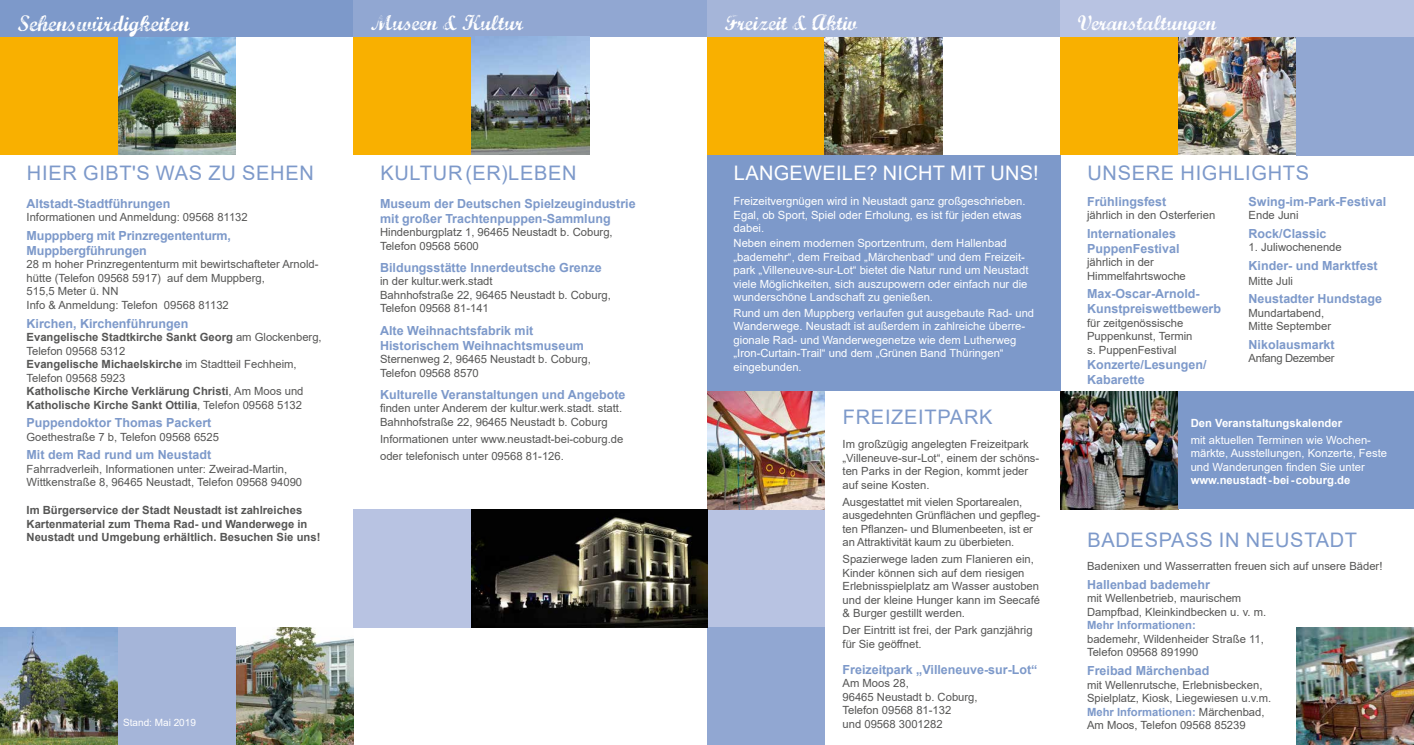
<style>
.page{position:relative;width:1414px;height:745px;background:#fff}
.page>*{position:absolute;margin:0;border:0;box-sizing:border-box;transform-origin:0 0}
.t1{font:22.5px "Marcelle Script";color:#fff}
.t2{font:21.25px "Marcelle Script";color:#fff}
.t3{font:20px "Arial";letter-spacing:.035em;color:#7d99ca}
.t4{font:20px "Arial";letter-spacing:.015em;color:#fff}
.t5{font:700 12.5px/15px "Arial";color:#7d99ca}
.t6{font:11.25px/13.5px "Arial";color:#565655}
.t7{font:11.25px/13.5px "Arial";color:#fff}
.t8{font:700 11.25px/13.5px "Arial";color:#565655}
.t9{font:700 11.25px "Arial";color:#fff}
.t10{font:700 11.25px "Arial";color:#7d99ca}
.t11{font:11.25px "Arial";letter-spacing:-.03em;color:#565655}
.t12{font:10px "Arial";color:#fff}
.s1{font-weight:400}
.s2{font-weight:700;color:#7d99ca}
</style>
<div class="page">
<img style="left:0;top:627px;width:118px;height:117px">
<img style="left:1178px;top:37px;width:118px;height:118px">
<img style="left:236px;top:627px;width:117px;height:117px">
<img style="left:118px;top:37px;width:118px;height:118px">
<img style="left:1060px;top:391px;width:118px;height:117px">
<img style="left:1296px;top:627px;width:118px;height:117px">
<div style="left:353px;top:37px;width:118px;height:118px;background:#f9b000"></div>
<div style="left:0;top:37px;width:118px;height:118px;background:#f9b000"></div>
<div style="left:707px;top:37px;width:118px;height:118px;background:#f9b000"></div>
<div style="left:1060px;top:36px;width:118px;height:119px;background:#f9b000"></div>
<div style="left:707px;top:155px;width:353px;height:236px;background:#7d99ca"></div>
<div style="left:1296px;top:37px;width:118px;height:118px;background:#91a7d2"></div>
<div style="left:707px;top:626px;width:118px;height:118px;background:#91a7d2"></div>
<div style="left:707px;top:508px;width:118px;height:118px;background:#b8c3e2"></div>
<div style="left:353px;top:508px;width:118px;height:119px;background:#b8c3e2"></div>
<div style="left:118px;top:626px;width:118px;height:118px;background:#a5b5d9"></div>
<div style="left:0;top:0;width:353px;height:37px;background:#7d99ca"></div>
<div style="left:353px;top:0;width:354px;height:37px;background:#91a7d2"></div>
<div style="left:707px;top:0;width:354px;height:37px;background:#a5b5d9"></div>
<div style="left:1060px;top:0;width:354px;height:37px;background:#b8c3e2"></div>
<img style="left:825px;top:37px;width:118px;height:118px">
<img style="left:707px;top:391px;width:118px;height:117px">
<img style="left:471px;top:37px;width:118px;height:118px">
<div style="left:1178px;top:391px;width:236px;height:117px;background:#7d99ca"></div>
<svg style="left:96px;top:17px;width:7px;height:2px"></svg>
<img style="left:471px;top:509px;width:236px;height:118px">
<h1 class="t1" style="left:18px;top:7px;width:173px">Sehenswürdigkeiten</h1>
<h2 class="t2" style="left:371px;top:8px;width:153px">Museen &amp; Kultur</h2>
<h2 class="t2" style="left:725px;top:8px;width:134px">Freizeit &amp; Aktiv</h2>
<h2 class="t2" style="left:1078px;top:8px;width:140px">Veranstaltungen</h2>
<h3 class="t3" style="left:27px;top:159px;width:288px">HIER GIBT'S WAS ZU SEHEN</h3>
<h3 class="t3" style="left:380px;top:159px;width:198px">KULTUR(ER)LEBEN</h3>
<h3 class="t4" style="left:734px;top:159px;width:306px">LANGEWEILE? NICHT MIT UNS!</h3>
<h3 class="t3" style="left:1087px;top:159px;width:223px">UNSERE HIGHLIGHTS</h3>
<p class="t5" style="left:27px;top:196px;width:145px">Altstadt-Stadtführungen</p>
<p class="t6" style="left:27px;top:210px;width:223px">Informationen und Anmeldung: 09568 81132</p>
<p class="t5" style="left:27px;top:228px;width:206px">Mupppberg mit Prinzregententurm,<br>Muppbergführungen</p>
<p class="t6" style="left:27px;top:257px;width:294px">28 m hoher Prinzregententurm mit bewirtschafteter Arnold&shy;hütte (Telefon 09568 5917) auf dem Muppberg,<br>515,5 Meter ü. NN<br>Info &amp; Anmeldung: Telefon 09568 81132</p>
<p class="t5" style="left:27px;top:316px;width:163px">Kirchen, Kirchenführungen</p>
<p class="t8" style="left:27px;top:330px;width:297px">Evangelische Stadtkirche Sankt Georg <span class="s1">am Glockenberg, Telefon 09568 5312<br></span>Evangelische Michaelskirche <span class="s1">im Stadtteil Fechheim, Telefon 09568 5923<br></span>Katholische Kirche Verklärung Christi<span class="s1">, Am Moos und </span>Katholische Kirche Sankt Ottilia<span class="s1">, Telefon 09568 5132</span></p>
<p class="t5" style="left:27px;top:415px;width:186px">Puppendoktor Thomas Packert</p>
<p class="t6" style="left:27px;top:429px;width:194px">Goethestraße 7 b, Telefon 09568 6525</p>
<p class="t5" style="left:27px;top:447px;width:186px">Mit dem Rad rund um Neustadt</p>
<p class="t6" style="left:27px;top:461px;width:277px">Fahrradverleih, Informationen unter: Zweirad-Martin,<br>Wittkenstraße 8, 96465 Neustadt, Telefon 09568 94090</p>
<p class="t8" style="left:27px;top:503px;width:295px">Im Bürgerservice der Stadt Neustadt ist zahlreiches<br>Kartenmaterial zum Thema Rad- und Wanderwege in<br>Neustadt und Umgebung erhältlich. Besuchen Sie uns!</p>
<p class="t5" style="left:380px;top:196px;width:257px">Museum der Deutschen Spielzeugindustrie mit großer Trachtenpuppen-Sammlung</p>
<p class="t6" style="left:380px;top:225px;width:234px">Hindenburgplatz 1, 96465 Neustadt b. Coburg,<br>Telefon 09568 5600</p>
<p class="t5" style="left:380px;top:260px;width:223px">Bildungsstätte Innerdeutsche Grenze</p>
<p class="t6" style="left:380px;top:274px;width:232px">in der kultur.werk.stadt<br>Bahnhofstraße 22, 96465 Neustadt b. Coburg,<br>Telefon 09568 81-141</p>
<p class="t5" style="left:380px;top:323px;width:205px">Alte Weihnachtsfabrik mit<br>Historischem Weihnachtsmuseum</p>
<p class="t6" style="left:380px;top:352px;width:212px">Sternenweg 2, 96465 Neustadt b. Coburg,<br>Telefon 09568 8570</p>
<p class="t5" style="left:380px;top:387px;width:247px">Kulturelle Veranstaltungen und Angebote</p>
<p class="t6" style="left:380px;top:401px;width:244px">finden unter Anderem der kultur.werk.stadt. statt.<br>Bahnhofstraße 22, 96465 Neustadt b. Coburg</p>
<p class="t6" style="left:380px;top:430px;width:245px;line-height:17px">Informationen unter www.neustadt-bei-coburg.de oder telefonisch unter 09568 81-126.</p>
<p class="t12" style="left:123px;top:715px;width:74px">Stand: Mai 2019</p>
<p class="t7" style="left:733px;top:194px;width:293px">Freizeitvergnügen wird in Neustadt ganz großgeschrieben.<br>Egal, ob Sport, Spiel oder Erholung, es ist für jeden etwas dabei.</p>
<p class="t7" style="left:733px;top:236px;width:296px">Neben einem modernen Sportzentrum, dem Hallenbad „bademehr“, dem Freibad „Märchenbad“ und dem Freizeit&shy;park „Villeneuve-sur-Lot“ bietet die Natur rund um Neustadt viele Möglichkeiten, sich auszupowern oder einfach nur die wunderschöne Landschaft zu genießen.</p>
<p class="t7" style="left:733px;top:306px;width:302px">Rund um den Muppberg verlaufen gut ausgebaute Rad- und Wanderwege. Neustadt ist außerdem in zahlreiche überre&shy;gionale Rad- und Wanderwegenetze wie dem Lutherweg „Iron-Curtain-Trail“ und dem „Grünen Band Thüringen“ eingebunden.</p>
<p class="t5" style="left:1087px;top:194px;width:81px">Frühlingsfest</p>
<p class="t6" style="left:1087px;top:208px;width:130px">jährlich in den Osterferien</p>
<p class="t5" style="left:1087px;top:226px;width:94px">Internationales<br>PuppenFestival</p>
<p class="t6" style="left:1087px;top:255px;width:100px">jährlich in der<br>Himmelfahrtswoche</p>
<p class="t5" style="left:1087px;top:286px;width:136px">Max-Oscar-Arnold-<br>Kunstpreiswettbewerb</p>
<p class="t6" style="left:1087px;top:316px;width:107px">für zeitgenössische<br>Puppenkunst, Termin s. PuppenFestival</p>
<p class="t5" style="left:1087px;top:357px;width:121px">Konzerte/Lesungen/<br>Kabarette</p>
<p class="t5" style="left:1248px;top:194px;width:139px">Swing-im-Park-Festival</p>
<p class="t6" style="left:1248px;top:208px;width:52px">Ende Juni</p>
<p class="t5" style="left:1248px;top:226px;width:79px">Rock/Classic</p>
<p class="t6" style="left:1248px;top:240px;width:95px">1. Juliwochenende</p>
<p class="t5" style="left:1248px;top:258px;width:131px">Kinder- und Marktfest</p>
<p class="t6" style="left:1248px;top:274px;width:46px">Mitte Juli</p>
<p class="t5" style="left:1248px;top:291px;width:135px">Neustadter Hundstage</p>
<p class="t6" style="left:1248px;top:306px;width:84px">Mundartabend,<br>Mitte September</p>
<p class="t5" style="left:1248px;top:337px;width:88px">Nikolausmarkt</p>
<p class="t11" style="left:1248px;top:350px;width:87px">Anfang Dezember</p>
<h3 class="t3" style="left:843px;top:403px;width:151px">FREIZEITPARK</h3>
<p class="t9" style="left:1191px;top:415px;width:153px">Den Veranstaltungskalender</p>
<p class="t7" style="left:1191px;top:433px;width:198px">mit aktuellen Terminen wie Wochen&shy;märkte, Ausstellungen, Konzerte, Feste und Wanderungen finden Sie unter</p>
<p class="t9" style="left:1191px;top:472px;width:161px">www.neustadt-bei-coburg.de</p>
<p class="t6" style="left:842px;top:437px;width:198px">Im großzügig angelegten Freizeitpark „Villeneuve-sur-Lot“, einem der schöns&shy;ten Parks in der Region, kommt jeder auf seine Kosten.</p>
<p class="t6" style="left:842px;top:494px;width:199px">Ausgestattet mit vielen Sportarealen, ausgedehnten Grünflächen und gepfleg&shy;ten Pflanzen- und Blumenbeeten, ist er an Attraktivität kaum zu überbieten.</p>
<p class="t6" style="left:842px;top:552px;width:199px">Spazierwege laden zum Flanieren ein, Kinder können sich auf dem riesigen Erlebnisspielplatz am Wasser austoben und der kleine Hunger kann im Seecafé &amp; Burger gestillt werden.</p>
<p class="t6" style="left:842px;top:623px;width:192px">Der Eintritt ist frei, der Park ganzjährig für Sie geöffnet.</p>
<p class="t5" style="left:842px;top:661px;width:196px">Freizeitpark „Villeneuve-sur-Lot“</p>
<p class="t6" style="left:842px;top:676px;width:137px">Am Moos 28,<br>96465 Neustadt b. Coburg,<br>Telefon 09568 81-132<br>und 09568 3001282</p>
<h3 class="t3" style="left:1087px;top:526px;width:271px">BADESPASS IN NEUSTADT</h3>
<p class="t6" style="left:1087px;top:559px;width:297px">Badenixen und Wasserratten freuen sich auf unsere Bäder!</p>
<p class="t5" style="left:1087px;top:577px;width:124px">Hallenbad bademehr</p>
<p class="t6" style="left:1087px;top:591px;width:181px">mit Wellenbetrieb, maurischem<br>Dampfbad, Kleinkindbecken u. v. m.</p>
<p class="t10" style="left:1087px;top:617px;width:110px">Mehr Informationen:</p>
<p class="t6" style="left:1087px;top:631px;width:178px">bademehr, Wildenheider Straße 11,<br>Telefon 09568 891990</p>
<p class="t5" style="left:1087px;top:663px;width:124px">Freibad Märchenbad</p>
<p class="t6" style="left:1087px;top:677px;width:186px">mit Wellenrutsche, Erlebnisbecken, Spielplatz, Kiosk, Liegewiesen u.v.m.<br><span class="s2">Mehr Informationen:</span> Märchenbad, Am Moos, Telefon 09568 85239</p>
</div>
